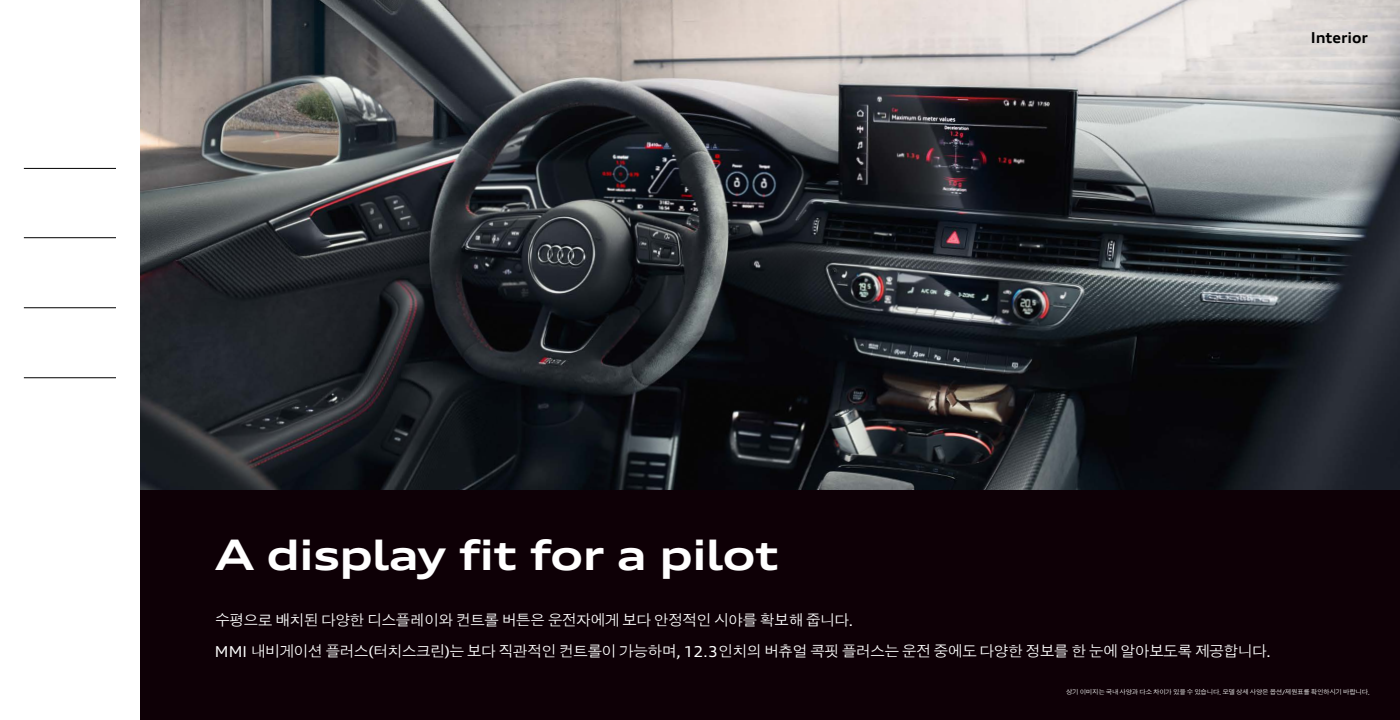
<style>
.page{position:relative;width:1400px;height:720px;background:#fff}
.page>*{position:absolute;margin:0;border:0;box-sizing:border-box;transform-origin:0 0}
.t1{font:700 expanded 42px "Audi Type";letter-spacing:-.025em;color:#fff}
.t2{font:15px/31px "Audi Type KR";letter-spacing:-.05em;color:#fff}
.t3{font:700 expanded 15px "Audi Type";color:#000}
.t4{font:6.5px "Audi Type KR";letter-spacing:-.05em;color:#fff}
.s1{font-family:"Audi Type";font-stretch:expanded}
</style>
<div class="page">
<hr style="left:24px;top:168px;width:92px;height:1px;background:#000">
<hr style="left:24px;top:237px;width:92px;height:1px;background:#000">
<hr style="left:24px;top:308px;width:92px;height:1px;background:#000">
<hr style="left:24px;top:378px;width:92px;height:1px;background:#000">
<img style="left:140px;top:0;width:1260px;height:490px">
<div style="left:140px;top:490px;width:1260px;height:230px;background:#0e0006"></div>
<p class="t3" style="left:1311px;top:28px;width:59px">Interior</p>
<h1 class="t1" style="left:215px;top:529px;width:565px">A display fit for a pilot</h1>
<p class="t2" style="left:215px;top:604px;width:1058px">수평으로 배치된 다양한 디스플레이와 컨트롤 버튼은 운전자에게 보다 안정적인 시야를 확보해 줍니다<span class="s1">.<br>MMI</span> 내비게이션 플러스<span class="s1">(</span>터치스크린<span class="s1">)</span>는 보다 직관적인 컨트롤이 가능하며<span class="s1">, 12.3</span>인치의 버츄얼 콕핏 플러스는 운전 중에도 다양한 정보를 한 눈에 알아보도록 제공합니다<span class="s1">.</span></p>
<p class="t4" style="left:1066px;top:688px;width:305px">상기 이미지는 국내 사양과 다소 차이가 있을 수 있습니다<span class="s1">.</span> 모델 상세 사양은 옵션<span class="s1">/</span>제원표를 확인하시기 바랍니다<span class="s1">.</span></p>
</div>
